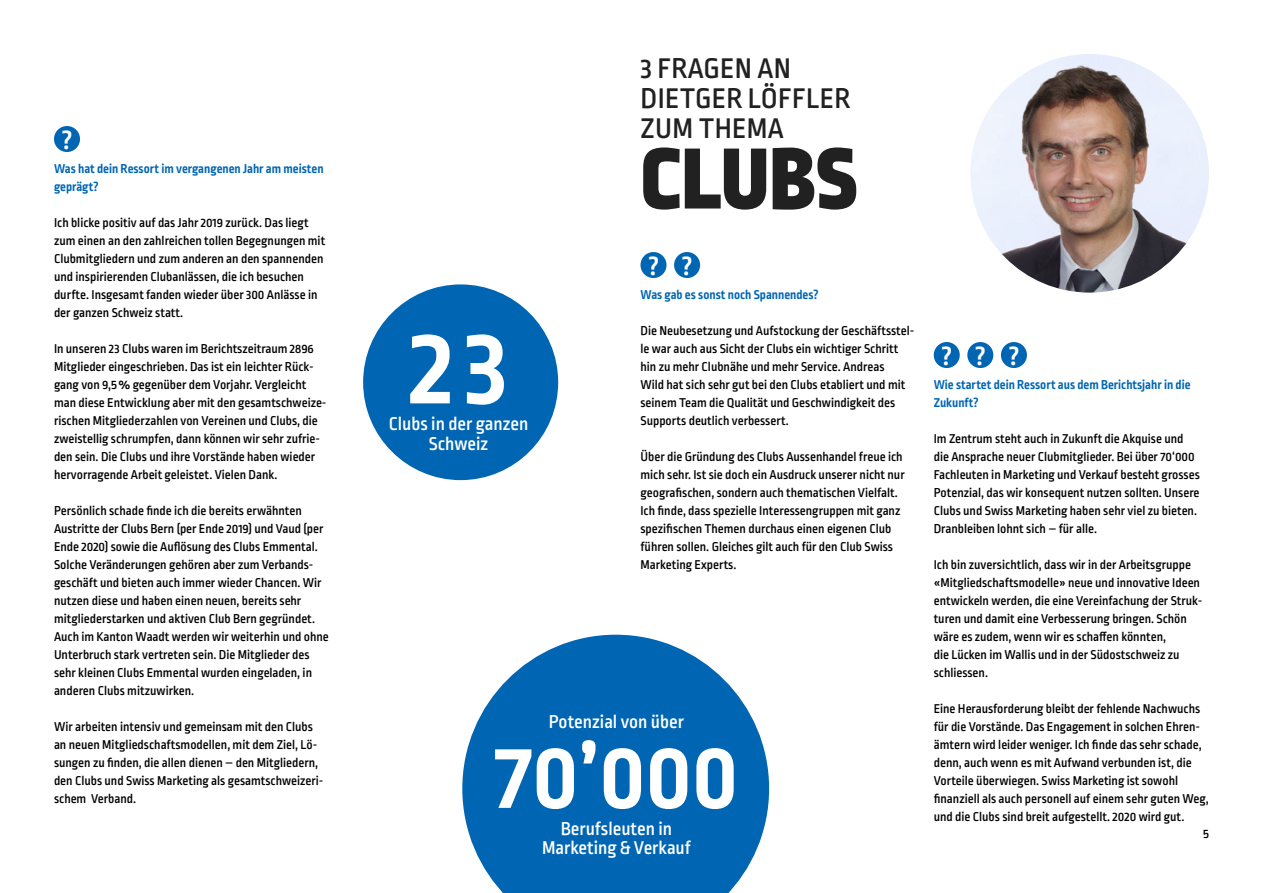
<style>
.page{position:relative;width:1263px;height:893px;background:#fff}
.page>*{position:absolute;margin:0;border:0;box-sizing:border-box;transform-origin:0 0}
.t1{font:700 112.5px "Ropa Sans Pro";color:#fff}
.t2{font:700 97.5px "Ropa Sans Pro";color:#fff}
.t3{font:900 91.5px "Ropa Sans Pro";letter-spacing:.01em;color:#212121}
.t4{font:500 30px/30px "Ropa Sans Pro";letter-spacing:.01em;color:#212121}
.t5{font:700 26.7px "Ropa Sans Pro";color:#fff}
.t6{font:500 19.5px/19.5px "Ropa Sans Pro";color:#fff;text-align:center}
.t7{font:500 13.5px/18px "Ropa Sans Pro";color:#000}
.t8{font:700 13.5px/18px "Ropa Sans Pro";color:#0066b3}
</style>
<div class="page">
<div style="left:363px;top:284px;width:195px;height:196px;background:#0066b3;border-radius:50%"></div>
<svg style="left:462px;top:635px;width:307px;height:258px;fill:#0066b3"></svg>
<div style="left:54px;top:126px;width:26px;height:26px;background:#0066b3;border-radius:50%"></div>
<div style="left:967px;top:342px;width:26px;height:26px;background:#0066b3;border-radius:50%"></div>
<div style="left:934px;top:342px;width:26px;height:26px;background:#0066b3;border-radius:50%"></div>
<div style="left:1001px;top:342px;width:26px;height:26px;background:#0066b3;border-radius:50%"></div>
<div style="left:674px;top:252px;width:26px;height:26px;background:#0066b3;border-radius:50%"></div>
<div style="left:640px;top:252px;width:26px;height:26px;background:#0066b3;border-radius:50%"></div>
<img style="left:970px;top:54px;width:239px;height:239px;border-radius:119px">
<h3 class="t5" style="left:62px;top:125px;width:12px">?</h3>
<p class="t8" style="left:54px;top:160px;width:271px">Was hat dein Ressort im vergangenen Jahr am meisten geprägt?</p>
<p class="t7" style="left:54px;top:214px;width:273px">Ich blicke positiv auf das Jahr 2019 zurück. Das liegt zum einen an den zahlreichen tollen Begegnungen mit Clubmitgliedern und zum anderen an den spannenden und inspirierenden Clubanlässen, die ich besuchen durfte. Insgesamt fanden wieder über 300 Anlässe in der ganzen Schweiz statt.</p>
<p class="t7" style="left:54px;top:340px;width:274px">In unseren 23 Clubs waren im Berichtszeitraum 2896<br>Mitglieder eingeschrieben. Das ist ein leichter Rück&shy;gang von 9,5 % gegenüber dem Vorjahr. Vergleicht man diese Entwicklung aber mit den gesamtschweize&shy;rischen Mitgliederzahlen von Vereinen und Clubs, die zweistellig schrumpfen, dann können wir sehr zufrie&shy;den sein. Die Clubs und ihre Vorstände haben wieder hervorragende Arbeit geleistet. Vielen Dank.</p>
<p class="t7" style="left:54px;top:502px;width:276px">Persönlich schade finde ich die bereits erwähnten Austritte der Clubs Bern (per Ende 2019) und Vaud (per Ende 2020) sowie die Auflösung des Clubs Emmental.<br>Solche Veränderungen gehören aber zum Verbands&shy;geschäft und bieten auch immer wieder Chancen. Wir nutzen diese und haben einen neuen, bereits sehr mitgliederstarken und aktiven Club Bern gegründet.<br>Auch im Kanton Waadt werden wir weiterhin und ohne Unterbruch stark vertreten sein. Die Mitglieder des sehr kleinen Clubs Emmental wurden eingeladen, in anderen Clubs mitzuwirken.</p>
<p class="t7" style="left:54px;top:718px;width:271px">Wir arbeiten intensiv und gemeinsam mit den Clubs an neuen Mitgliedschaftsmodellen, mit dem Ziel, Lö&shy;sungen zu finden, die allen dienen – den Mitgliedern, den Clubs und Swiss Marketing als gesamtschweizeri&shy;schem Verband.</p>
<h3 class="t4" style="left:640px;top:55px;width:211px">3 FRAGEN AN<br>DIETGER LÖFFLER<br>ZUM THEMA</h3>
<h3 class="t3" style="left:641px;top:123px;width:218px">CLUBS</h3>
<h1 class="t1" style="left:410px;top:303px;width:99px">23</h1>
<h3 class="t6" style="left:389px;top:415px;width:141px">Clubs in der ganzen<br>Schweiz</h3>
<h3 class="t5" style="left:649px;top:251px;width:45px">? ?</h3>
<p class="t8" style="left:640px;top:286px;width:180px">Was gab es sonst noch Spannendes?</p>
<p class="t7" style="left:640px;top:322px;width:275px">Die Neubesetzung und Aufstockung der Geschäftsstel&shy;le war auch aus Sicht der Clubs ein wichtiger Schritt hin zu mehr Clubnähe und mehr Service. Andreas<br>Wild hat sich sehr gut bei den Clubs etabliert und mit seinem Team die Qualität und Geschwindigkeit des Supports deutlich verbessert.</p>
<p class="t7" style="left:640px;top:448px;width:266px">Über die Gründung des Clubs Aussenhandel freue ich mich sehr. Ist sie doch ein Ausdruck unserer nicht nur geografischen, sondern auch thematischen Vielfalt.<br>Ich finde, dass spezielle Interessengruppen mit ganz spezifischen Themen durchaus einen eigenen Club führen sollen. Gleiches gilt auch für den Club Swiss Marketing Experts.</p>
<h3 class="t6" style="left:549px;top:713px;width:137px">Potenzial von über</h3>
<h2 class="t2" style="left:495px;top:721px;width:245px">70’000</h2>
<h3 class="t6" style="left:542px;top:820px;width:150px">Berufsleuten in<br>Marketing &amp; Verkauf</h3>
<h3 class="t5" style="left:942px;top:341px;width:79px">???</h3>
<p class="t8" style="left:934px;top:376px;width:258px">Wie startet dein Ressort aus dem Berichtsjahr in die<br>Zukunft?</p>
<p class="t7" style="left:934px;top:430px;width:268px">Im Zentrum steht auch in Zukunft die Akquise und die Ansprache neuer Clubmitglieder. Bei über 70‘000<br>Fachleuten in Marketing und Verkauf besteht grosses Potenzial, das wir konsequent nutzen sollten. Unsere Clubs und Swiss Marketing haben sehr viel zu bieten.<br>Dranbleiben lohnt sich – für alle.</p>
<p class="t7" style="left:934px;top:556px;width:270px">Ich bin zuversichtlich, dass wir in der Arbeitsgruppe «Mitgliedschaftsmodelle» neue und innovative Ideen entwickeln werden, die eine Vereinfachung der Struk&shy;turen und damit eine Verbesserung bringen. Schön wäre es zudem, wenn wir es schaffen könnten,<br>die Lücken im Wallis und in der Südostschweiz zu schliessen.</p>
<p class="t7" style="left:934px;top:700px;width:276px">Eine Herausforderung bleibt der fehlende Nachwuchs für die Vorstände. Das Engagement in solchen Ehren&shy;ämtern wird leider weniger. Ich finde das sehr schade, denn, auch wenn es mit Aufwand verbunden ist, die Vorteile überwiegen. Swiss Marketing ist sowohl finanziell als auch personell auf einem sehr guten Weg, und die Clubs sind breit aufgestellt. 2020 wird gut.</p>
<p class="t7" style="left:1203px;top:826px;width:7px">5</p>
</div>
